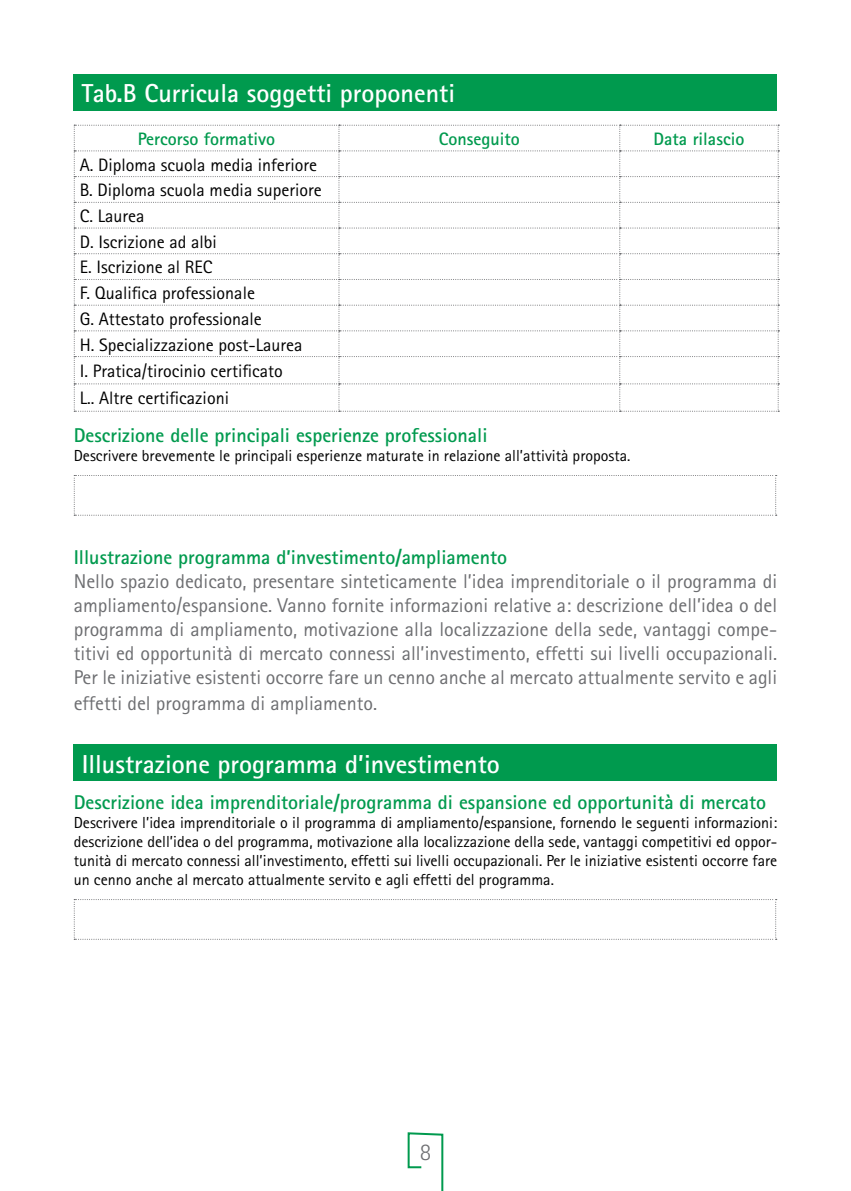
<style>
.page{position:relative;width:851px;height:1191px;background:#fff}
.page>*{position:absolute;margin:0;border:0;box-sizing:border-box;transform-origin:0 0}
.t1{font:700 26px "Rotis Sans Serif";color:#fff}
.t2{font:300 24px "Rotis Sans Serif";color:#6d6e71}
.t3{font:20px/24px "Rotis Sans Serif";color:#6d6e71;text-align:justify}
.t4{font:700 20px "Rotis Sans Serif";color:#009a4e}
.t5{font:18px/26px "Rotis Sans Serif";color:#000}
.t6{font:700 18px "Rotis Sans Serif";color:#009a4e}
.t7{font:16px/19.2px "Rotis Sans Serif";color:#000;text-align:justify}
</style>
<div class="page">
<svg style="left:407px;top:1132px;width:37px;height:59px"></svg>
<div style="left:74px;top:74px;width:703px;height:36px;background:#009a4e"></div>
<svg style="left:74px;top:125px;width:705px;height:287px"></svg>
<svg style="left:74px;top:475px;width:702px;height:41px"></svg>
<div style="left:74px;top:744px;width:703px;height:37px;background:#009a4e"></div>
<svg style="left:74px;top:899px;width:702px;height:40px"></svg>
<h1 class="t1" style="left:82px;top:77px;width:375px">Tab.B Curricula soggetti proponenti</h1>
<p class="t6" style="left:138px;top:128px;width:139px">Percorso formativo</p>
<p class="t6" style="left:439px;top:128px;width:82px">Conseguito</p>
<p class="t6" style="left:653px;top:128px;width:92px">Data rilascio</p>
<p class="t5" style="left:80px;top:151px;width:243px">A. Diploma scuola media inferiore<br>B. Diploma scuola media superiore<br>C. Laurea<br>D. Iscrizione ad albi<br>E. Iscrizione al REC<br>F. Qualifica professionale<br>G. Attestato professionale<br>H. Specializzazione post-Laurea<br>I. Pratica/tirocinio certificato<br>L.. Altre certificazioni</p>
<p class="t4" style="left:74px;top:423px;width:415px">Descrizione delle principali esperienze professionali</p>
<p class="t7" style="left:74px;top:446px;width:558px">Descrivere brevemente le principali esperienze maturate in relazione all’attività proposta.</p>
<p class="t4" style="left:74px;top:544px;width:435px">Illustrazione programma d’investimento/ampliamento</p>
<p class="t3" style="left:74px;top:569px;width:705px">Nello spazio dedicato, presentare sinteticamente l’idea imprenditoriale o il programma di ampliamento/espansione. Vanno fornite informazioni relative a: descrizione dell’idea o del programma di ampliamento, motivazione alla localizzazione della sede, vantaggi compe&shy;titivi ed opportunità di mercato connessi all’investimento, effetti sui livelli occupazionali.<br>Per le iniziative esistenti occorre fare un cenno anche al mercato attualmente servito e agli</p>
<p class="t3" style="left:74px;top:691px;width:305px">effetti del programma di ampliamento.</p>
<h1 class="t1" style="left:82px;top:748px;width:419px">Illustrazione programma d’investimento</h1>
<p class="t4" style="left:74px;top:789px;width:694px">Descrizione idea imprenditoriale/programma di espansione ed opportunità di mercato</p>
<p class="t7" style="left:74px;top:812px;width:705px">Descrivere l’idea imprenditoriale o il programma di ampliamento/espansione, fornendo le seguenti informazioni: descrizione dell’idea o del programma, motivazione alla localizzazione della sede, vantaggi competitivi ed oppor&shy;tunità di mercato connessi all’investimento, effetti sui livelli occupazionali. Per le iniziative esistenti occorre fare un cenno anche al mercato attualmente servito e agli effetti del programma.</p>
<h2 class="t2" style="left:419px;top:1138px;width:13px">8</h2>
</div>
